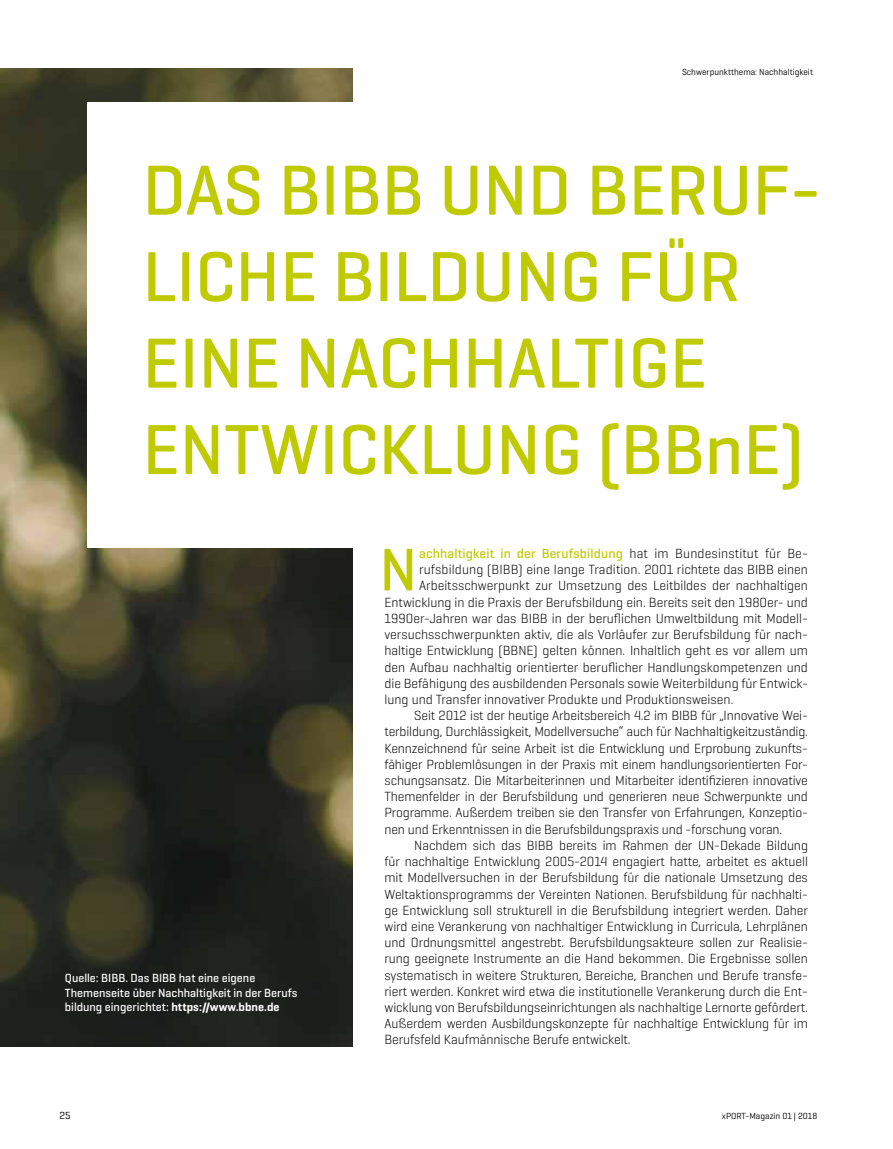
<style>
.page{position:relative;width:893px;height:1149px;background:#fff}
.page>*{position:absolute;margin:0;border:0;box-sizing:border-box;transform-origin:0 0}
.t1{font:500 72px/86.4px "Geogrotesque";color:#c0ca00}
.t2{font:500 61.2px "Geogrotesque";color:#c0ca00}
.t3{font:300 13.5px/16.2px "Geogrotesque";letter-spacing:-.005em;color:#000;text-align:justify}
.t4{font:500 13.5px "Geogrotesque";letter-spacing:.01em;color:#c0ca00}
.t5{font:500 12px "Geogrotesque";color:#fff}
.t6{font:10.5px "Geogrotesque";color:#000}
.t7{font:9px "Geogrotesque";color:#000}
.s1{font-weight:300;color:#000}
.s2{font-weight:600}
</style>
<div class="page">
<img style="left:0;top:68px;width:353px;height:978px">
<div style="left:87px;top:102px;width:720px;height:445px;background:#fff"></div>
<p class="t7" style="left:682px;top:66px;width:132px">Schwerpunktthema: Nachhaltigkeit</p>
<h1 class="t1" style="left:142px;top:145px;width:680px">DAS BIBB UND BERUF-<br>LICHE BILDUNG FÜR<br>EINE NACHHALTIGE<br>ENTWICKLUNG (BBnE)</h1>
<h2 class="t2" style="left:379px;top:531px;width:39px">N</h2>
<p class="t4" style="left:419px;top:545px;width:390px">achhaltigkeit in der Berufsbildung <span class="s1">hat im Bundesinstitut für Be-</span></p>
<p class="t3" style="left:419px;top:561px;width:390px">rufsbildung (BIBB) eine lange Tradition. 2001 richtete das BIBB einen</p>
<p class="t3" style="left:419px;top:577px;width:390px">Arbeitsschwerpunkt zur Umsetzung des Leitbildes der nachhaltigen</p>
<p class="t3" style="left:384px;top:593px;width:425px">Entwicklung in die Praxis der Berufsbildung ein. Bereits seit den 1980er- und</p>
<p class="t3" style="left:384px;top:609px;width:425px">1990er-Jahren war das BIBB in der berufichen Umweltbildung mit Modell-</p>
<p class="t3" style="left:384px;top:625px;width:425px">versuchsschwerpunkten aktiv, die als Vorläufer zur Berufsbildung für nach-</p>
<p class="t3" style="left:384px;top:642px;width:425px">haltige Entwicklung (BBNE) gelten können. Inhaltlich geht es vor allem um</p>
<p class="t3" style="left:384px;top:658px;width:425px">den Aufbau nachhaltig orientierter beruficher Handlungskompetenzen und</p>
<p class="t3" style="left:384px;top:674px;width:425px">die Befähigung des ausbildenden Personals sowie Weiterbildung für Entwick-</p>
<p class="t3" style="left:384px;top:690px;width:350px">lung und Transfer innovativer Produkte und Produktionsweisen.</p>
<p class="t3" style="left:414px;top:706px;width:395px">Seit 2012 ist der heutige Arbeitsbereich 4.2 im BIBB für „Innovative Wei-</p>
<p class="t3" style="left:384px;top:723px;width:425px">terbildung, Durchlässigkeit, Modellversuche“ auch für Nachhaltigkeitzuständig.</p>
<p class="t3" style="left:384px;top:739px;width:425px">Kennzeichnend für seine Arbeit ist die Entwicklung und Erprobung zukunfts-</p>
<p class="t3" style="left:384px;top:755px;width:425px">fähiger Problemlösungen in der Praxis mit einem handlungsorientierten For-</p>
<p class="t3" style="left:384px;top:771px;width:425px">schungsansatz. Die Mitarbeiterinnen und Mitarbeiter identifzieren innovative</p>
<p class="t3" style="left:384px;top:787px;width:425px">Themenfelder in der Berufsbildung und generieren neue Schwerpunkte und</p>
<p class="t3" style="left:384px;top:804px;width:425px">Programme. Außerdem treiben sie den Transfer von Erfahrungen, Konzeptio-</p>
<p class="t3" style="left:384px;top:820px;width:399px">nen und Erkenntnissen in die Berufsbildungspraxis und -forschung voran.</p>
<p class="t3" style="left:414px;top:836px;width:395px">Nachdem sich das BIBB bereits im Rahmen der UN-Dekade Bildung</p>
<p class="t3" style="left:384px;top:852px;width:425px">für nachhaltige Entwicklung 2005-2014 engagiert hatte, arbeitet es aktuell</p>
<p class="t3" style="left:384px;top:868px;width:425px">mit Modellversuchen in der Berufsbildung für die nationale Umsetzung des</p>
<p class="t3" style="left:384px;top:885px;width:425px">Weltaktionsprogramms der Vereinten Nationen. Berufsbildung für nachhalti-</p>
<p class="t3" style="left:384px;top:901px;width:425px">ge Entwicklung soll strukturell in die Berufsbildung integriert werden. Daher</p>
<p class="t3" style="left:384px;top:917px;width:425px">wird eine Verankerung von nachhaltiger Entwicklung in Curricula, Lehrplänen</p>
<p class="t3" style="left:384px;top:933px;width:425px">und Ordnungsmittel angestrebt. Berufsbildungsakteure sollen zur Realisie-</p>
<p class="t3" style="left:384px;top:949px;width:425px">rung geeignete Instrumente an die Hand bekommen. Die Ergebnisse sollen</p>
<p class="t5" style="left:65px;top:970px;width:192px">Quelle: BIBB. Das BIBB hat eine eigene</p>
<p class="t3" style="left:384px;top:966px;width:425px">systematisch in weitere Strukturen, Bereiche, Branchen und Berufe transfe-</p>
<p class="t5" style="left:65px;top:984px;width:234px">Themenseite über Nachhaltigkeit in der Berufs</p>
<p class="t3" style="left:384px;top:982px;width:425px">riert werden. Konkret wird etwa die institutionelle Verankerung durch die Ent-</p>
<p class="t5" style="left:65px;top:999px;width:216px">bildung eingerichtet: <span class="s2">https://www.bbne.de</span></p>
<p class="t3" style="left:384px;top:998px;width:425px">wicklung von Berufsbildungseinrichtungen als nachhaltige Lernorte gefördert.<br>Außerdem werden Ausbildungskonzepte für nachhaltige Entwicklung für im Berufsfeld Kaufmännische Berufe entwickelt.</p>
<p class="t6" style="left:60px;top:1108px;width:13px">25</p>
<p class="t7" style="left:722px;top:1109px;width:97px">xPORT-Magazin 01 | 2018</p>
</div>
